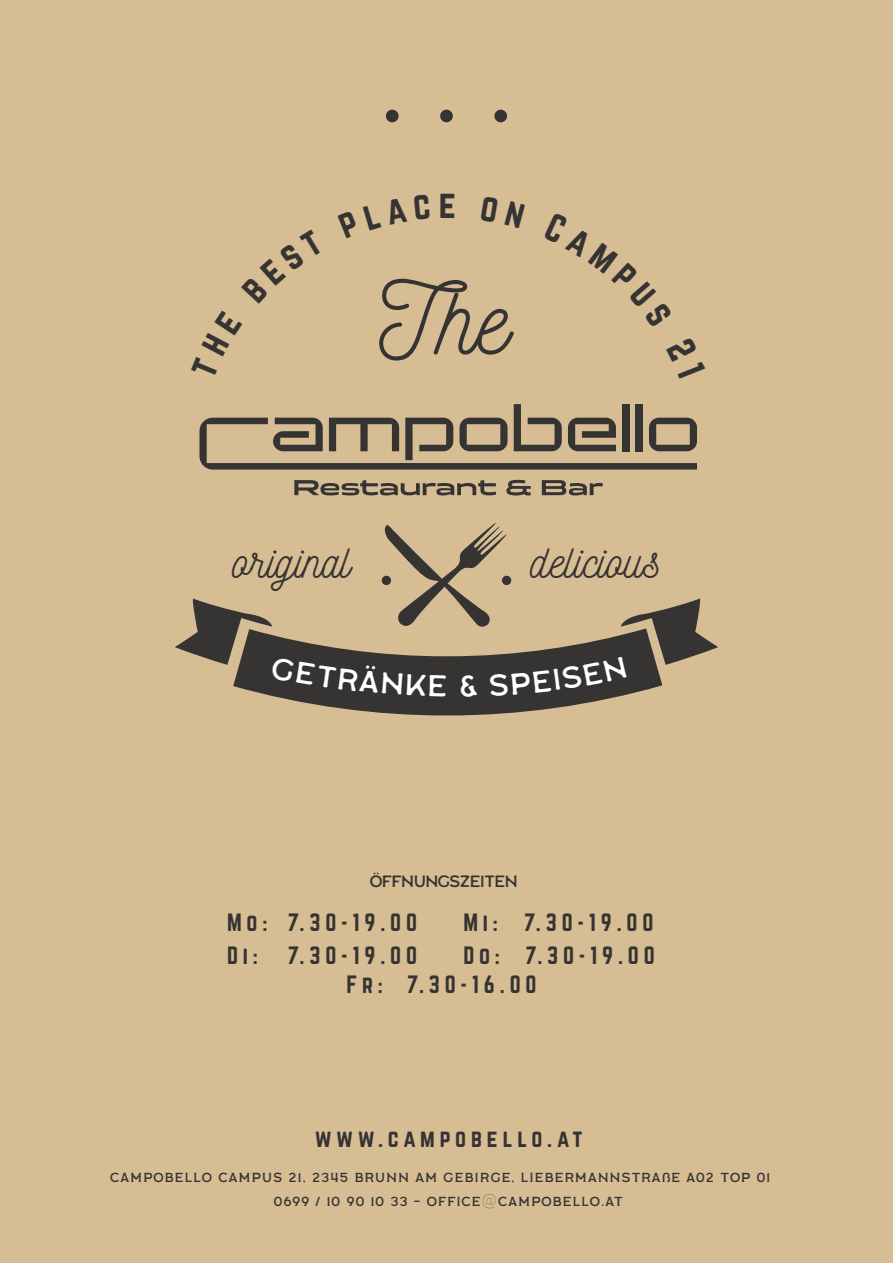
<style>
.page{position:relative;width:893px;height:1263px;background:#d6bd94}
.page>*{position:absolute;margin:0;border:0;box-sizing:border-box;transform-origin:0 0}
.t1{font:96.6px "Nickainley";color:#363333}
.t2{font:46.5px "Nickainley";color:#363333}
.t3{font:34.65px "Norwester";color:#363333}
.t4{font:21.9px/33px "Norwester";letter-spacing:.22em;color:#363333}
.t5{font:16.35px "Labor Union Small";letter-spacing:.01em;color:#363333}
.t6{font:13.05px/23.9px "Labor Union";letter-spacing:.1em;color:#363333}
.s1{font-family:"Lato";font-weight:100;font-size:18px}
</style>
<div class="page">
<div style="left:386px;top:110px;width:13px;height:12px;background:#363333;border-radius:50%"></div>
<div style="left:440px;top:110px;width:13px;height:12px;background:#363333;border-radius:50%"></div>
<div style="left:494px;top:110px;width:13px;height:12px;background:#363333;border-radius:50%"></div>
<svg style="left:294px;top:480px;width:202px;height:15px"></svg>
<svg style="left:506px;top:480px;width:25px;height:15px"></svg>
<svg style="left:542px;top:480px;width:61px;height:15px"></svg>
<svg style="left:199px;top:404px;width:498px;height:66px"></svg>
<svg style="left:175px;top:523px;width:543px;height:193px"></svg>
<h3 class="t3" style="left:439px;top:188px;width:19px">e</h3>
<h1 class="t1" style="left:379px;top:258px;width:131px">The</h1>
<h2 class="t2" style="left:232px;top:532px;width:120px">original</h2>
<h2 class="t2" style="left:530px;top:532px;width:132px">delicious</h2>
<p class="t5" style="left:370px;top:872px;width:149px">ÖFFNUNGSZEITEN</p>
<h3 class="t4" style="left:463px;top:907px;width:193px">Mi: 7.30-19.00<br>Do: 7.30-19.00</h3>
<h3 class="t4" style="left:227px;top:907px;width:191px">Mo: 7.30-19.00<br>Di:</h3>
<h3 class="t4" style="left:346px;top:942px;width:191px;line-height:29.1px;text-indent:-59px">7.30-19.00<br>Fr: 7.30-16.00</h3>
<h3 class="t4" style="left:315px;top:1123px;width:270px">www.campobello.at</h3>
<p class="t6" style="left:274px;top:1165px;width:498px;text-indent:-164px">CAMPOBELLO CAMPUS 21, 2345 BRUNN AM GEBIRGE, LIEBERMANNSTRAßE A02 TOP 01<br>0699 / 10 90 10 33 - OFFICE<span class="s1">@</span>CAMPOBELLO.AT</p>
</div>
